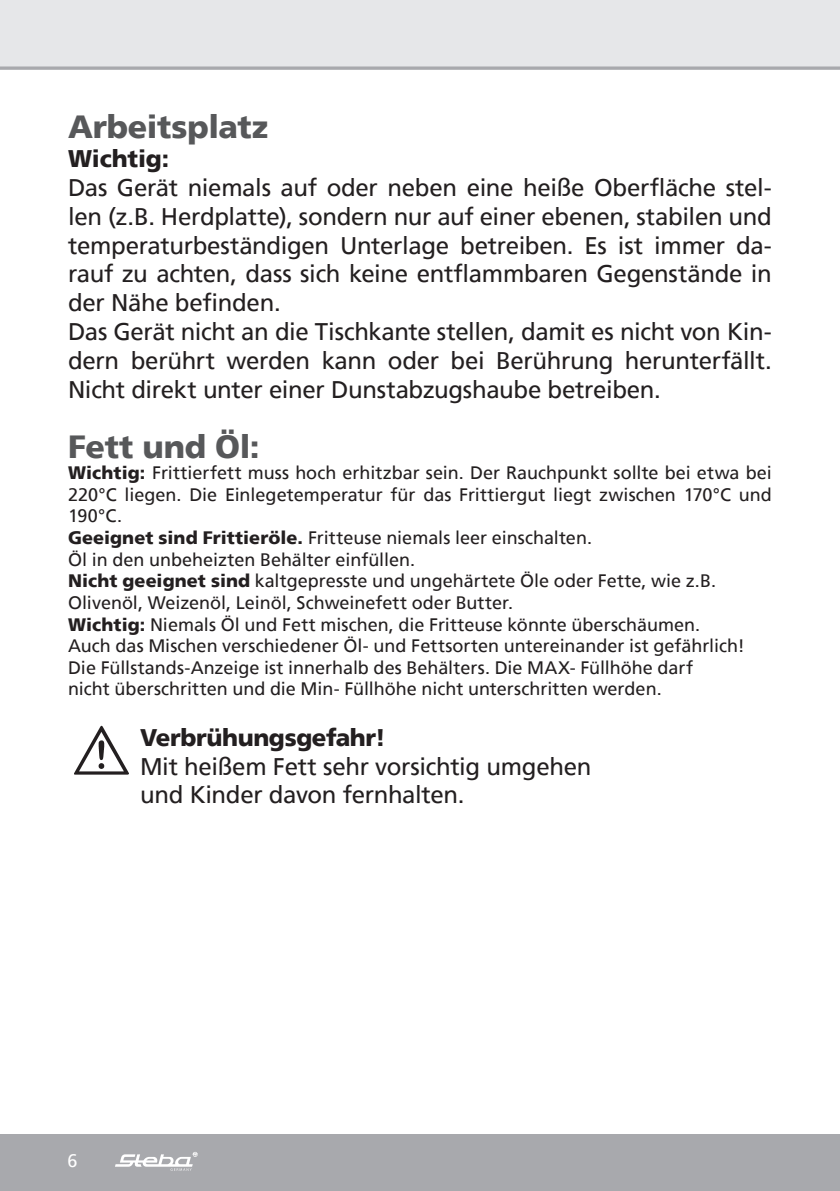
<style>
.page{position:relative;width:840px;height:1191px;background:#fff}
.page>*{position:absolute;margin:0;border:0;box-sizing:border-box;transform-origin:0 0}
.t1{font:900 32px "Frutiger";letter-spacing:-.01em;color:#57585a}
.t2{font:24px/28.8px "Frutiger";letter-spacing:-.015em;color:#231f20}
.t3{font:900 24px "Frutiger";letter-spacing:-.015em;color:#231f20}
.t4{font:18px/21.6px "Frutiger";color:#231f20}
.t5{font:18px "Frutiger";color:#fff}
.s1{font-weight:900}
</style>
<div class="page">
<div style="left:0;top:0;width:839px;height:68px;background:#e6e7e9"></div>
<hr style="left:839px;top:1134px;width:1px;height:57px;background:#a8a9ad">
<div style="left:0;top:1134px;width:839px;height:57px;background:#a8a9ad"></div>
<svg style="left:115px;top:1152px;width:82px;height:18px"></svg>
<svg style="left:0;top:66px;width:839px;height:4px;background:#b3b4b8"></svg>
<img style="left:74px;top:725px;width:55px;height:50px">
<h1 class="t1" style="left:68px;top:108px;width:201px">Arbeitsplatz</h1>
<h2 class="t3" style="left:68px;top:144px;width:102px">Wichtig:</h2>
<p class="t2" style="left:68px;top:173px;width:705px">Das Gerät niemals auf oder neben eine heiße Oberfläche stel&shy;len (z.B. Herdplatte), sondern nur auf einer ebenen, stabilen und temperaturbeständigen Unterlage betreiben. Es ist immer da&shy;rauf zu achten, dass sich keine entflammbaren Gegenstände in der Nähe befinden.<br>Das Gerät nicht an die Tischkante stellen, damit es nicht von Kin&shy;dern berührt werden kann oder bei Berührung herunterfällt.<br>Nicht direkt unter einer Dunstabzugshaube betreiben.</p>
<h1 class="t1" style="left:68px;top:427px;width:193px">Fett und Öl:</h1>
<p class="t4" style="left:68px;top:462px;width:704px"><span class="s1">Wichtig:</span> Frittierfett muss hoch erhitzbar sein. Der Rauchpunkt sollte bei etwa bei 220°C liegen. Die Einlegetemperatur für das Frittiergut liegt zwischen 170°C und 190°C.<br><span class="s1">Geeignet sind Frittieröle.</span> Fritteuse niemals leer einschalten.<br>Öl in den unbeheizten Behälter einfüllen.<br><span class="s1">Nicht geeignet sind</span> kaltgepresste und ungehärtete Öle oder Fette, wie z.B.<br>Olivenöl, Weizenöl, Leinöl, Schweinefett oder Butter.<br><span class="s1">Wichtig:</span> Niemals Öl und Fett mischen, die Fritteuse könnte überschäumen.<br>Auch das Mischen verschiedener Öl- und Fettsorten untereinander ist gefährlich!<br>Die Füllstands-Anzeige ist innerhalb des Behälters. Die MAX- Füllhöhe darf<br>nicht überschritten und die Min- Füllhöhe nicht unterschritten werden.</p>
<h2 class="t3" style="left:140px;top:723px;width:247px">Verbrühungsgefahr!</h2>
<h2 class="t2" style="left:140px;top:751px;width:452px">Mit heißem Fett sehr vorsichtig umgehen und Kinder davon fernhalten.</h2>
<p class="t5" style="left:67px;top:1149px;width:12px">6</p>
</div>
